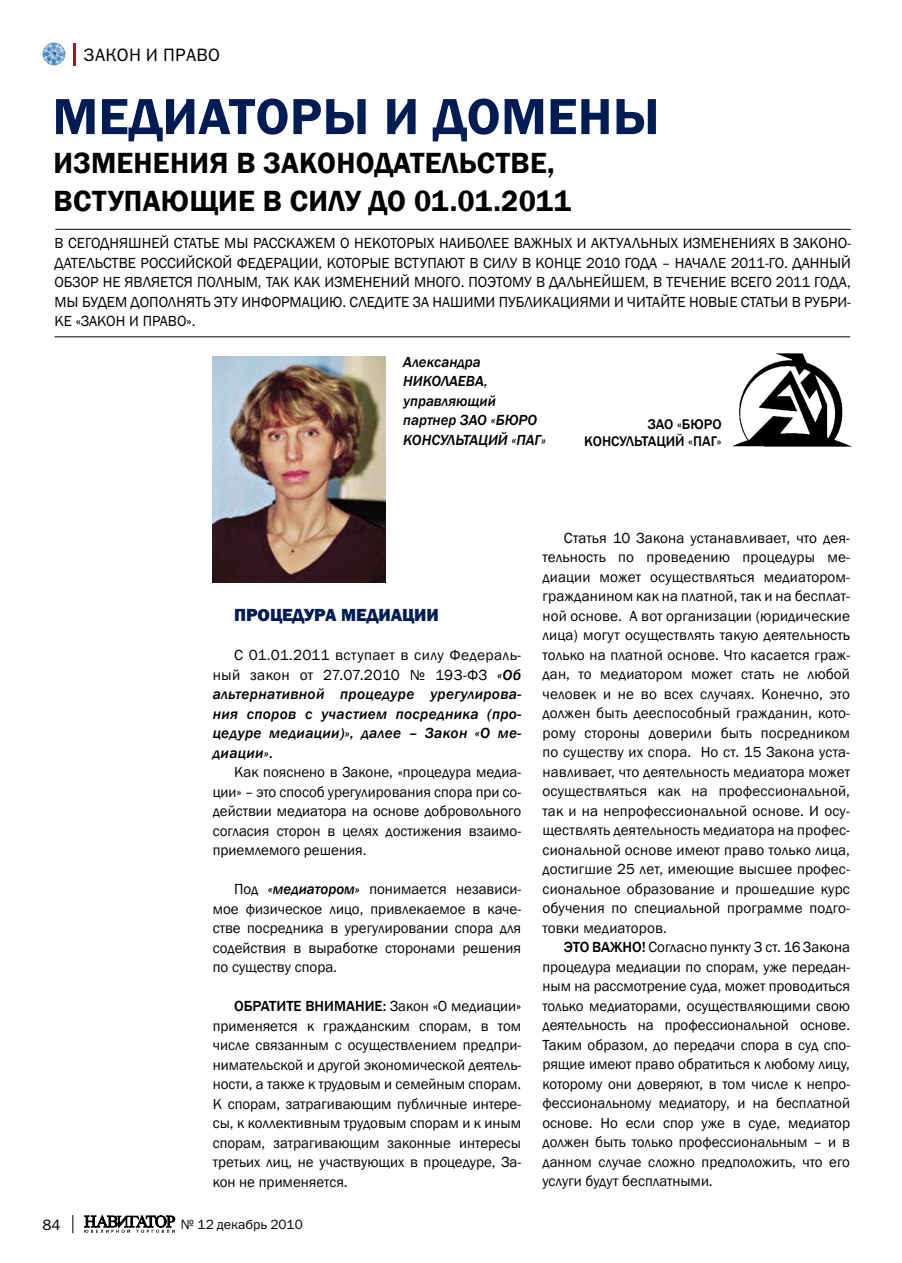
<style>
.page{position:relative;width:902px;height:1263px;background:#fff}
.page>*{position:absolute;margin:0;border:0;box-sizing:border-box;transform-origin:0 0}
.t1{font:600 52.5px "Franklin Gothic";letter-spacing:.01em;color:#001c54}
.t2{font:600 30px/37.5px "Franklin Gothic";letter-spacing:.01em;color:#000}
.t3{font:800 18px "Franklin Gothic";color:#001c54}
.t4{font:18px "Franklin Gothic Book C";letter-spacing:.02em;color:#000}
.t5{font:15px/19.5px "Franklin Gothic";color:#000;text-align:justify}
.t6{font:italic 500 15px/19.5px "Franklin Gothic";letter-spacing:.02em;color:#000;text-align:justify}
.t7{font:italic 500 15px/19.5px "Franklin Gothic";color:#000}
.t8{font:15px "Franklin Gothic Book C";color:#000}
.t9{font:500 14.4px/17.2px "Franklin Gothic";letter-spacing:-.005em;color:#000;text-align:right}
.t10{font:13.5px "Franklin Gothic Book C";color:#000}
.s1{font-weight:400;font-style:normal}
.s2{font-weight:500;font-style:italic}
.s3{font-weight:500}
</style>
<div class="page">
<img style="left:43px;top:43px;width:22px;height:22px;border-radius:11px">
<hr style="left:73px;top:43px;width:3px;height:23px;background:#b01116">
<svg style="left:84px;top:1215px;width:91px;height:18px"></svg>
<svg style="left:72px;top:1215px;width:1px;height:18px"></svg>
<hr style="left:55px;top:229px;width:795px;height:1px;background:#000">
<hr style="left:54px;top:336px;width:796px;height:1px;background:#000">
<img style="left:732px;top:354px;width:119px;height:93px">
<img style="left:213px;top:356px;width:172px;height:226px">
<p class="t4" style="left:84px;top:45px;width:138px">ЗАКОН И ПРАВО</p>
<h1 class="t1" style="left:53px;top:84px;width:608px">Медиаторы и домены</h1>
<h2 class="t2" style="left:54px;top:145px;width:519px">изменения в законодательстве, вступающие в силу до 01.01.2011</h2>
<p class="t5" style="left:54px;top:234px;width:128px">В сегодняшн ей стат</p>
<p class="t5" style="left:203px;top:234px;width:68px">ье мы расска</p>
<p class="t5" style="left:303px;top:234px;width:78px">жем о н екото</p>
<p class="t5" style="left:406px;top:234px;width:43px">рых наи</p>
<p class="t5" style="left:466px;top:234px;width:337px">более важн ых и актуальн ых измен ениях в законо</p>
<p class="t5" style="left:847px;top:234px;width:5px">-</p>
<p class="t5" style="left:54px;top:254px;width:96px">дательств е Росси</p>
<p class="t5" style="left:186px;top:254px;width:151px">йской Федерации , кото</p>
<p class="t5" style="left:361px;top:254px;width:184px">рые вступаютвсилу вкон</p>
<p class="t5" style="left:563px;top:254px;width:121px">це 2010 года – нача</p>
<p class="t5" style="left:709px;top:254px;width:93px">ле 2011-го. Данн</p>
<p class="t5" style="left:829px;top:254px;width:23px">ый</p>
<p class="t5" style="left:54px;top:273px;width:220px">обзор н е является полн ым, так</p>
<p class="t5" style="left:293px;top:273px;width:10px">как</p>
<p class="t5" style="left:324px;top:273px;width:527px">измен ени й много. Поэтому в дальн ейшем, в течени е всего 2011 года,</p>
<p class="t5" style="left:54px;top:293px;width:96px">мы будем допо</p>
<p class="t5" style="left:168px;top:293px;width:84px">лнять эту инфо</p>
<p class="t5" style="left:281px;top:293px;width:355px">рмаци ю. Следите за наши ми публикациями и чита</p>
<p class="t5" style="left:660px;top:293px;width:39px">йте нов</p>
<p class="t5" style="left:717px;top:293px;width:32px">ые стат</p>
<p class="t5" style="left:770px;top:293px;width:82px">ьи в рубри-</p>
<p class="t5" style="left:54px;top:312px;width:45px">ке «Закон</p>
<p class="t5" style="left:129px;top:312px;width:68px">и право».</p>
<p class="t7" style="left:403px;top:352px;width:144px">Александра<br>Николаева, управляющий партнер ЗАО «БЮРО<br>КОНСУЛЬТАЦИЙ «ПАГ»</p>
<p class="t9" style="left:584px;top:415px;width:139px">ЗАО «БЮРО<br>КОНСУЛЬТАЦИЙ «ПАГ»</p>
<p class="t3" style="left:234px;top:603px;width:206px">Процедура медиации</p>
<p class="t6" style="left:213px;top:645px;width:310px;text-indent:21px"><span class="s1">С 01.01.2011 вступает в силу Федераль&shy;ный закон от 27.07.2010 № 193-ФЗ</span> «Об альтернативной процедуре урегулирова&shy;ния споров с участием посредника (про&shy;цедуре медиации)», далее – Закон «О ме&shy;диации».</p>
<p class="t5" style="left:213px;top:763px;width:310px;text-indent:21px">Как пояснено в Законе, «процедура медиа&shy;ции» – это способ урегулирования спора при со&shy;действии медиатора на основе добровольного согласия сторон в целях достижения взаимо&shy;приемлемого решения.</p>
<p class="t5" style="left:213px;top:880px;width:310px;text-indent:21px">Под <span class="s2">«медиатором»</span> понимается независи&shy;мое физическое лицо, привлекаемое в каче&shy;стве посредника в урегулировании спора для содействия в выработке сторонами решения по существу спора.</p>
<p class="t5" style="left:213px;top:997px;width:310px;text-indent:21px"><span class="s3">Обратите внимание:</span> Закон «О медиации» применяется к гражданским спорам, в том числе связанным с осуществлением предпри&shy;нимательской и другой экономической деятель&shy;ности, а также к трудовым и семейным спорам.<br>К спорам, затрагивающим публичные интере&shy;сы, к коллективным трудовым спорам и к иным спорам, затрагивающим законные интересы третьих лиц, не участвующих в процедуре, За&shy;кон не применяется.</p>
<p class="t8" style="left:43px;top:1216px;width:20px">84</p>
<p class="t10" style="left:181px;top:1217px;width:123px">№ 12 декабрь 2010</p>
<p class="t5" style="left:542px;top:528px;width:309px;text-indent:21px">Статья 10 Закона устанавливает, что дея&shy;тельность по проведению процедуры ме&shy;диации может осуществляться медиатором&shy;гражданином как на платной, так и на бесплат&shy;ной основе. А вот организации (юридические лица) могут осуществлять такую деятельность только на платной основе. Что касается граж&shy;дан, то медиатором может стать не любой человек и не во всех случаях. Конечно, это должен быть дееспособный гражданин, кото&shy;рому стороны доверили быть посредником по существу их спора. Но ст. 15 Закона уста&shy;навливает, что деятельность медиатора может осуществляться как на профессиональной, так и на непрофессиональной основе. И осу&shy;ществлять деятельность медиатора на профес&shy;сиональной основе имеют право только лица, достигшие 25 лет, имеющие высшее профес&shy;сиональное образование и прошедшие курс обучения по специальной программе подго&shy;товки медиаторов.</p>
<p class="t5" style="left:542px;top:938px;width:309px;text-indent:21px"><span class="s3">Это важно!</span> Согласно пункту 3 ст. 16 Закона процедура медиации по спорам, уже передан&shy;ным на рассмотрение суда, может проводиться только медиаторами, осуществляющими свою деятельность на профессиональной основе.<br>Таким образом, до передачи спора в суд спо&shy;рящие имеют право обратиться к любому лицу, которому они доверяют, в том числе к непро&shy;фессиональному медиатору, и на бесплатной основе. Но если спор уже в суде, медиатор должен быть только профессиональным – и в данном случае сложно предположить, что его услуги будут бесплатными.</p>
</div>
